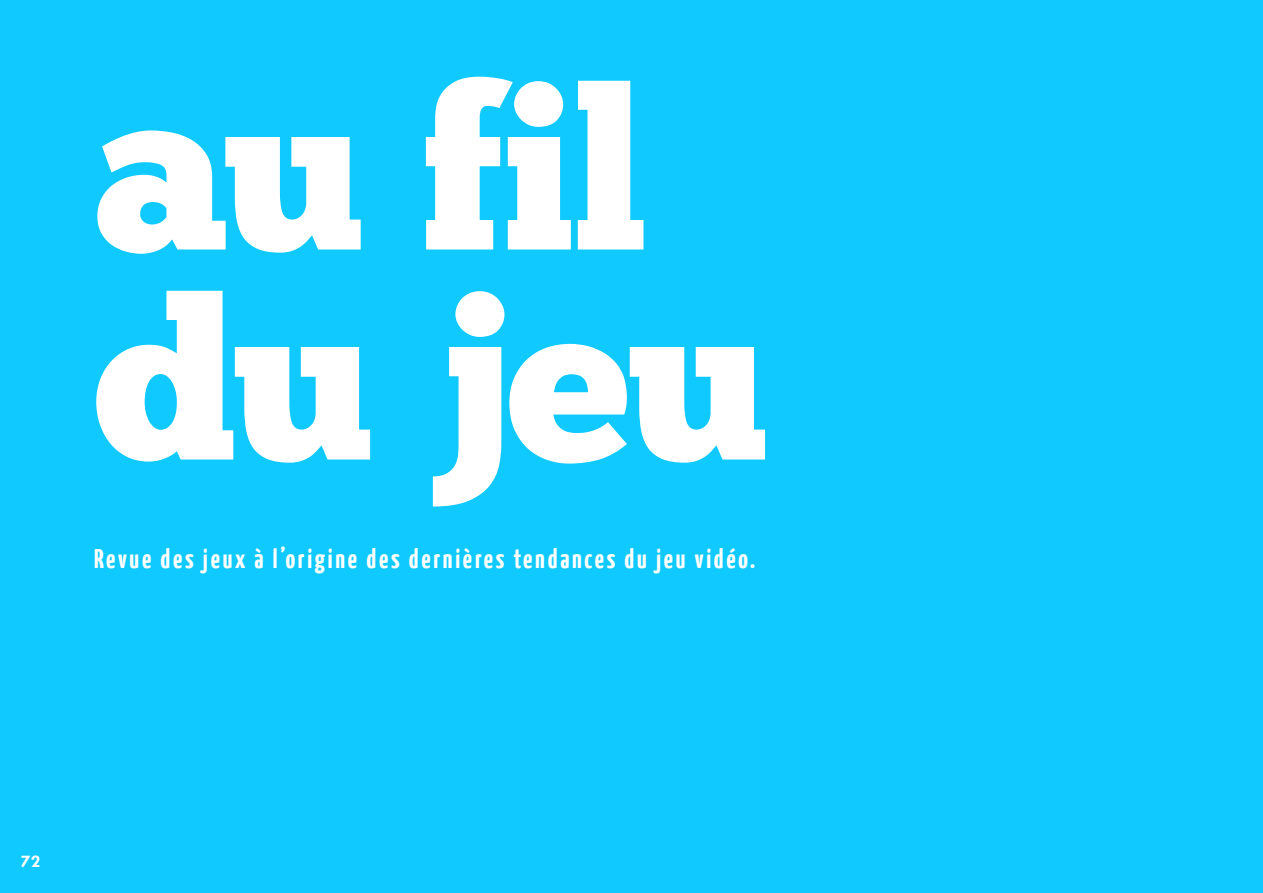
<style>
.page{position:relative;width:1263px;height:893px;background:#10caff}
.page>*{position:absolute;margin:0;border:0;box-sizing:border-box;transform-origin:0 0}
.t1{font:225px "Chunk Five";letter-spacing:-.02em;color:#fff}
.t2{font:700 27px "Yanone Kaffeesatz";letter-spacing:.1em;color:#fff}
.t3{font:700 18px "Tw Cen";color:#fff}
</style>
<div class="page">
<p class="t1" style="left:94px;top:66px;width:554px">au fil</p>
<p class="t1" style="left:94px;top:276px;width:676px">du jeu</p>
<p class="t2" style="left:94px;top:542px;width:663px">Revue des jeux à l’origine des dernières tendances du jeu vidéo.</p>
<p class="t3" style="left:21px;top:850px;width:21px">72</p>
</div>
